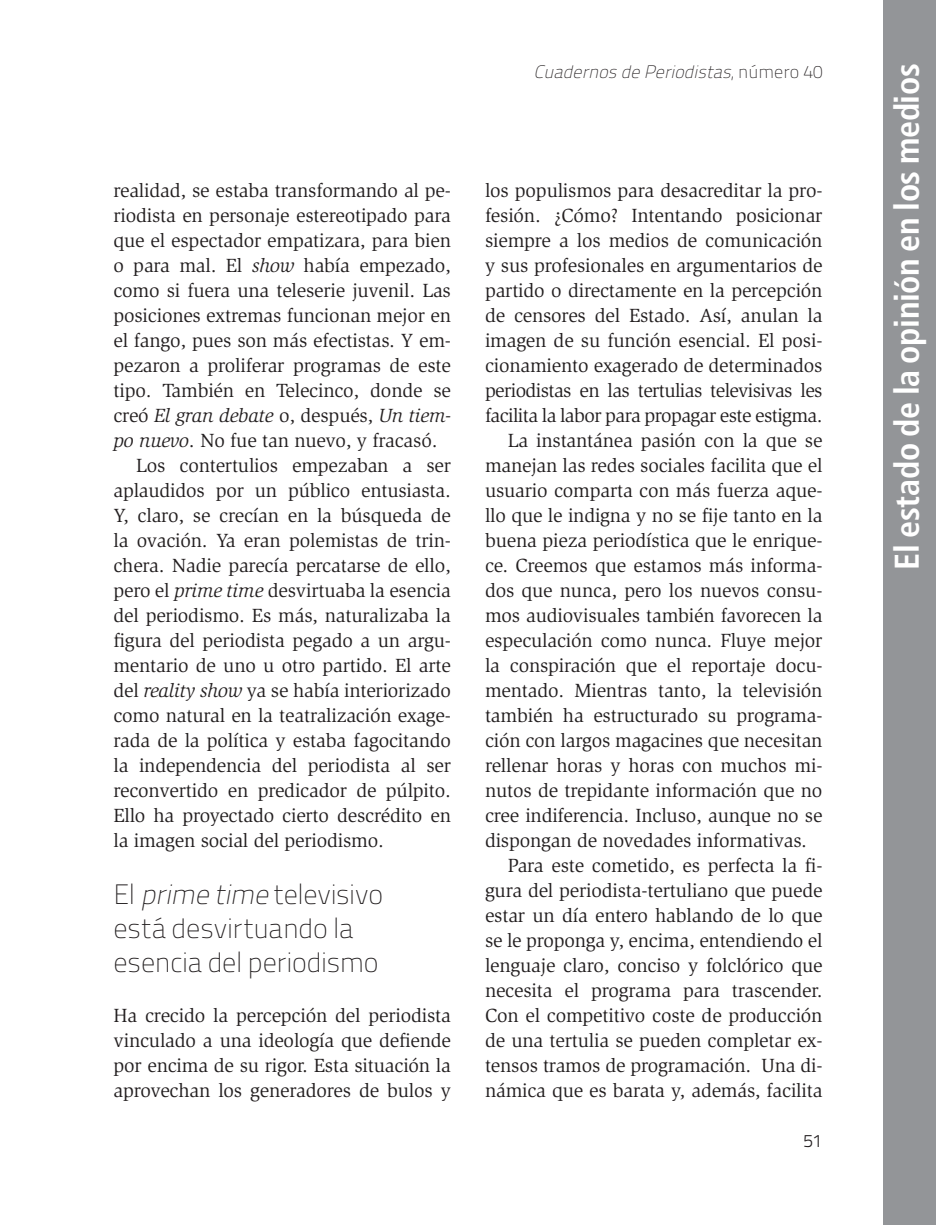
<style>
.page{position:relative;width:936px;height:1225px;background:#fff}
.page>*{position:absolute;margin:0;border:0;box-sizing:border-box;transform-origin:0 0}
.t1{font:700 condensed 34px "Frutiger LT";letter-spacing:-.01em;color:#fff}
.SUMARIOS{font:100 28px/34px "Titillium Text 22 L";letter-spacing:-.01em;color:#231f20}
.TEXTO_con_sangría{font:19.6px/25px "Slimbach Std";letter-spacing:-.01em;color:#231f20;text-align:justify}
.TEXTO_SIN_sangría{font:19.6px/25px "Slimbach Std";letter-spacing:-.03em;color:#231f20;text-align:justify}
.t2{font:italic 100 18px "Titillium Text 22 L";color:#231f20}
.t3{font:300 18px "Titillium Text 22 L";color:#231f20}
.s1{font-style:italic}
.s2{font-style:normal}
</style>
<div class="page">
<div style="left:883px;top:0;width:52px;height:1225px;background:#939598"></div>
<p class="TEXTO_con_sangría" style="left:113px;top:178px;width:339px">realidad, se estaba transformando al pe&shy;riodista en personaje estereotipado para que el espectador empatizara, para bien o para mal. El <span class="s1">show</span> había empezado, como si fuera una teleserie juvenil. Las posiciones extremas funcionan mejor en el fango, pues son más efectistas. Y em&shy;pezaron a proliferar programas de este tipo. También en Telecinco, donde se creó <span class="s1">El gran debate</span> o, después, <span class="s1">Un tiem&shy;po nuevo</span>. No fue tan nuevo, y fracasó.</p>
<p class="TEXTO_con_sangría" style="left:113px;top:453px;width:339px;text-indent:23px">Los contertulios empezaban a ser aplaudidos por un público entusiasta.<br>Y, claro, se crecían en la búsqueda de la ovación. Ya eran polemistas de trin&shy;chera. Nadie parecía percatarse de ello, pero el <span class="s1">prime time</span> desvirtuaba la esencia del periodismo. Es más, naturalizaba la figura del periodista pegado a un argu&shy;mentario de uno u otro partido. El arte del <span class="s1">reality show</span> ya se había interiorizado como natural en la teatralización exage&shy;rada de la política y estaba fagocitando la independencia del periodista al ser reconvertido en predicador de púlpito.<br>Ello ha proyectado cierto descrédito en la imagen social del periodismo.</p>
<p class="SUMARIOS" style="left:113px;top:876px;width:271px">El <span class="s1">prime time</span> televisivo está desvirtuando la esencia del periodismo</p>
<p class="TEXTO_SIN_sangría" style="left:113px;top:1003px;width:339px">Ha crecido la percepción del periodista vinculado a una ideología que defiende por encima de su rigor. Esta situación la aprovechan los generadores de bulos y</p>
<p class="t2" style="left:534px;top:59px;width:290px">CuadernosdePeriodistas<span class="s2">, n ú m e r o 4 0</span></p>
<h1 class="t1" style="left:886px;top:570px;width:508px;rotate:-90deg">El estado de la opinión en los medios</h1>
<p class="TEXTO_SIN_sangría" style="left:485px;top:178px;width:339px">los populismos para desacreditar la pro&shy;fesión. ¿Cómo? Intentando posicionar siempre a los medios de comunicación y sus profesionales en argumentarios de partido o directamente en la percepción de censores del Estado. Así, anulan la imagen de su función esencial. El posi&shy;cionamiento exagerado de determinados periodistas en las tertulias televisivas les facilita la labor para propagar este estigma.</p>
<p class="TEXTO_con_sangría" style="left:485px;top:428px;width:339px;text-indent:23px">La instantánea pasión con la que se manejan las redes sociales facilita que el usuario comparta con más fuerza aque&shy;llo que le indigna y no se fije tanto en la buena pieza periodística que le enrique&shy;ce. Creemos que estamos más informa&shy;dos que nunca, pero los nuevos consu&shy;mos audiovisuales también favorecen la especulación como nunca. Fluye mejor la conspiración que el reportaje docu&shy;mentado. Mientras tanto, la televisión también ha estructurado su programa&shy;ción con largos magacines que necesitan rellenar horas y horas con muchos mi&shy;nutos de trepidante información que no cree indiferencia. Incluso, aunque no se dispongan de novedades informativas.</p>
<p class="TEXTO_con_sangría" style="left:485px;top:853px;width:339px;text-indent:23px">Para este cometido, es perfecta la fi&shy;gura del periodista-tertuliano que puede estar un día entero hablando de lo que se le proponga y, encima, entendiendo el lenguaje claro, conciso y folclórico que necesita el programa para trascender.<br>Con el competitivo coste de producción de una tertulia se pueden completar ex&shy;tensos tramos de programación. Una di&shy;námica que es barata y, además, facilita</p>
<p class="t3" style="left:803px;top:1128px;width:21px">51</p>
</div>
